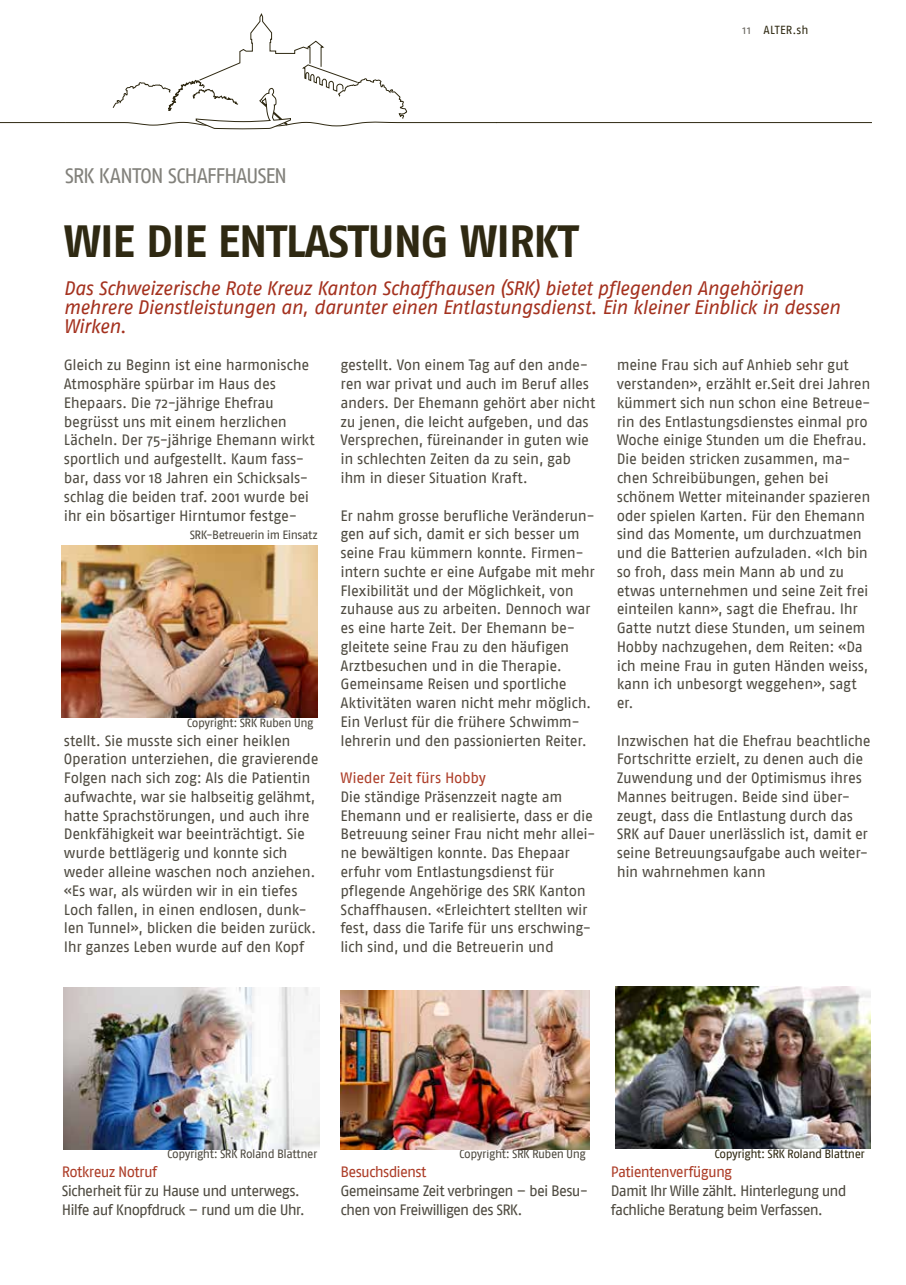
<style>
.page{position:relative;width:906px;height:1285px;background:#fff}
.page>*{position:absolute;margin:0;border:0;box-sizing:border-box;transform-origin:0 0}
.t1{font:700 45px "Fago No";letter-spacing:-.025em;color:#2f2912}
._3_0_Lauftext{font:21px "Fago No";letter-spacing:-.055em;color:#82817b}
._3_0_Lauftext-2{font:italic 19.5px/18.8px "Fago No";letter-spacing:-.025em;color:#a4311e}
._3_0_Lauftext-3{font:15px/18.8px "Fago No";letter-spacing:-.025em;color:#4e4a40}
._3_0_Lauftext-4{font:15px/18.8px "Fago No";letter-spacing:-.055em;color:#4e4a40}
._3_0_Lauftext-5{font:15px "Fago No";letter-spacing:-.04em;color:#ad3e29}
._3_0_Lauftext-6{font:15px "Fago No";letter-spacing:-.02em;color:#ad3e29}
._3_0_Lauftext-7{font:12px "Fago No";letter-spacing:-.04em;color:#4e4a40}
._3_0_Lauftext-8{font:12px "Fago No";letter-spacing:-.04em;color:#2f2912}
.t2{font:11.7px "Fago No";letter-spacing:.015em;color:#2f2912}
.s1{color:#6d6a63}
</style>
<div class="page">
<img style="left:64px;top:987px;width:255px;height:161px">
<img style="left:615px;top:986px;width:255px;height:162px">
<img style="left:340px;top:990px;width:249px;height:158px">
<img style="left:62px;top:545px;width:255px;height:172px">
<svg style="left:65px;top:13px;width:431px;height:116px"></svg>
<hr style="left:0;top:122px;width:66px;height:1px;background:#2f2912">
<hr style="left:496px;top:122px;width:376px;height:1px;background:#2f2912">
<p class="_3_0_Lauftext" style="left:65px;top:163px;width:224px">SRK KANTON SCHAFFHAUSEN</p>
<p class="t2" style="left:742px;top:23px;width:68px"><span class="s1">11</span> ALTER.sh</p>
<p class="t1" style="left:64px;top:215px;width:516px">WIE DIE ENTLASTUNG WIRKT</p>
<p class="_3_0_Lauftext-2" style="left:63px;top:279px;width:741px">Das Schweizerische Rote Kreuz Kanton Schaffhausen (SRK) bietet pflegenden Angehörigen</p>
<p class="_3_0_Lauftext-2" style="left:63px;top:298px;width:778px">mehrere Dienstleistungen an, darunter einen Entlastungsdienst. Ein kleiner Einblick in dessen<br>Wirken.</p>
<p class="_3_0_Lauftext-3" style="left:617px;top:355px;width:255px">meine Frau sich auf Anhieb sehr gut verstanden», erzählt er.Seit drei Jahren kümmert sich nun schon eine Betreue&shy;rin des Entlastungsdienstes einmal pro Woche einige Stunden um die Ehefrau.<br>Die beiden stricken zusammen, ma&shy;chen Schreibübungen, gehen bei schönem Wetter miteinander spazieren oder spielen Karten. Für den Ehemann sind das Momente, um durchzuatmen und die Batterien aufzuladen. «Ich bin so froh, dass mein Mann ab und zu etwas unternehmen und seine Zeit frei einteilen kann», sagt die Ehefrau. Ihr Gatte nutzt diese Stunden, um seinem Hobby nachzugehen, dem Reiten: «Da ich meine Frau in guten Händen weiss, kann ich unbesorgt weggehen», sagt er.</p>
<p class="_3_0_Lauftext-3" style="left:617px;top:730px;width:255px">Inzwischen hat die Ehefrau beachtliche Fortschritte erzielt, zu denen auch die Zuwendung und der Optimismus ihres Mannes beitrugen. Beide sind über&shy;zeugt, dass die Entlastung durch das SRK auf Dauer unerlässlich ist, damit er seine Betreuungsaufgabe auch weiter&shy;hin wahrnehmen kann</p>
<p class="_3_0_Lauftext-3" style="left:64px;top:355px;width:253px">Gleich zu Beginn ist eine harmonische Atmosphäre spürbar im Haus des Ehepaars. Die 72-jährige Ehefrau begrüsst uns mit einem herzlichen Lächeln. Der 75-jährige Ehemann wirkt sportlich und aufgestellt. Kaum fass&shy;bar, dass vor 18 Jahren ein Schicksals&shy;schlag die beiden traf. 2001 wurde bei ihr ein bösartiger Hirntumor festge-</p>
<p class="_3_0_Lauftext-3" style="left:340px;top:355px;width:256px">gestellt. Von einem Tag auf den ande&shy;ren war privat und auch im Beruf alles anders. Der Ehemann gehört aber nicht zu jenen, die leicht aufgeben, und das Versprechen, füreinander in guten wie in schlechten Zeiten da zu sein, gab ihm in dieser Situation Kraft.</p>
<p class="_3_0_Lauftext-3" style="left:340px;top:505px;width:256px">Er nahm grosse berufliche Veränderun&shy;gen auf sich, damit er sich besser um seine Frau kümmern konnte. Firmen&shy;intern suchte er eine Aufgabe mit mehr Flexibilität und der Möglichkeit, von zuhause aus zu arbeiten. Dennoch war es eine harte Zeit. Der Ehemann be&shy;gleitete seine Frau zu den häufigen Arztbesuchen und in die Therapie.<br>Gemeinsame Reisen und sportliche Aktivitäten waren nicht mehr möglich.<br>Ein Verlust für die frühere Schwimm&shy;lehrerin und den passionierten Reiter.</p>
<p class="_3_0_Lauftext-6" style="left:340px;top:769px;width:147px">Wieder Zeit fürs Hobby</p>
<p class="_3_0_Lauftext-3" style="left:340px;top:787px;width:257px">Die ständige Präsenzzeit nagte am Ehemann und er realisierte, dass er die Betreuung seiner Frau nicht mehr allei&shy;ne bewältigen konnte. Das Ehepaar erfuhr vom Entlastungsdienst für pflegende Angehörige des SRK Kanton Schaffhausen. «Erleichtert stellten wir fest, dass die Tarife für uns erschwing&shy;lich sind, und die Betreuerin und</p>
<p class="_3_0_Lauftext-7" style="left:190px;top:528px;width:129px">SRK-Betreuerin im Einsatz</p>
<p class="_3_0_Lauftext-7" style="left:187px;top:715px;width:128px">Copyright: SRK Ruben Ung</p>
<p class="_3_0_Lauftext-3" style="left:64px;top:730px;width:256px">stellt. Sie musste sich einer heiklen Operation unterziehen, die gravierende Folgen nach sich zog: Als die Patientin aufwachte, war sie halbseitig gelähmt, hatte Sprachstörungen, und auch ihre Denkfähigkeit war beeinträchtigt. Sie wurde bettlägerig und konnte sich weder alleine waschen noch anziehen. «Es war, als würden wir in ein tiefes Loch fallen, in einen endlosen, dunk&shy;len Tunnel», blicken die beiden zurück.<br>Ihr ganzes Leben wurde auf den Kopf</p>
<p class="_3_0_Lauftext-7" style="left:167px;top:1147px;width:152px">Copyright: SRK Roland Blattner</p>
<p class="_3_0_Lauftext-7" style="left:459px;top:1147px;width:128px">Copyright: SRK Ruben Ung</p>
<p class="_3_0_Lauftext-8" style="left:714px;top:1147px;width:152px">Copyright: SRK Roland Blattner</p>
<p class="_3_0_Lauftext-5" style="left:62px;top:1163px;width:97px">Rotkreuz Notruf</p>
<p class="_3_0_Lauftext-4" style="left:62px;top:1180px;width:245px">Sicherheit für zu Hause und unterwegs.<br>Hilfe auf Knopfdruck – rund um die Uhr.</p>
<p class="_3_0_Lauftext-5" style="left:340px;top:1163px;width:88px">Besuchsdienst</p>
<p class="_3_0_Lauftext-4" style="left:340px;top:1180px;width:249px">Gemeinsame Zeit verbringen – bei Besu&shy;chen von Freiwilligen des SRK.</p>
<p class="_3_0_Lauftext-5" style="left:611px;top:1163px;width:123px">Patientenverfügung</p>
<p class="_3_0_Lauftext-4" style="left:611px;top:1180px;width:237px">Damit Ihr Wille zählt. Hinterlegung und fachliche Beratung beim Verfassen.</p>
</div>
